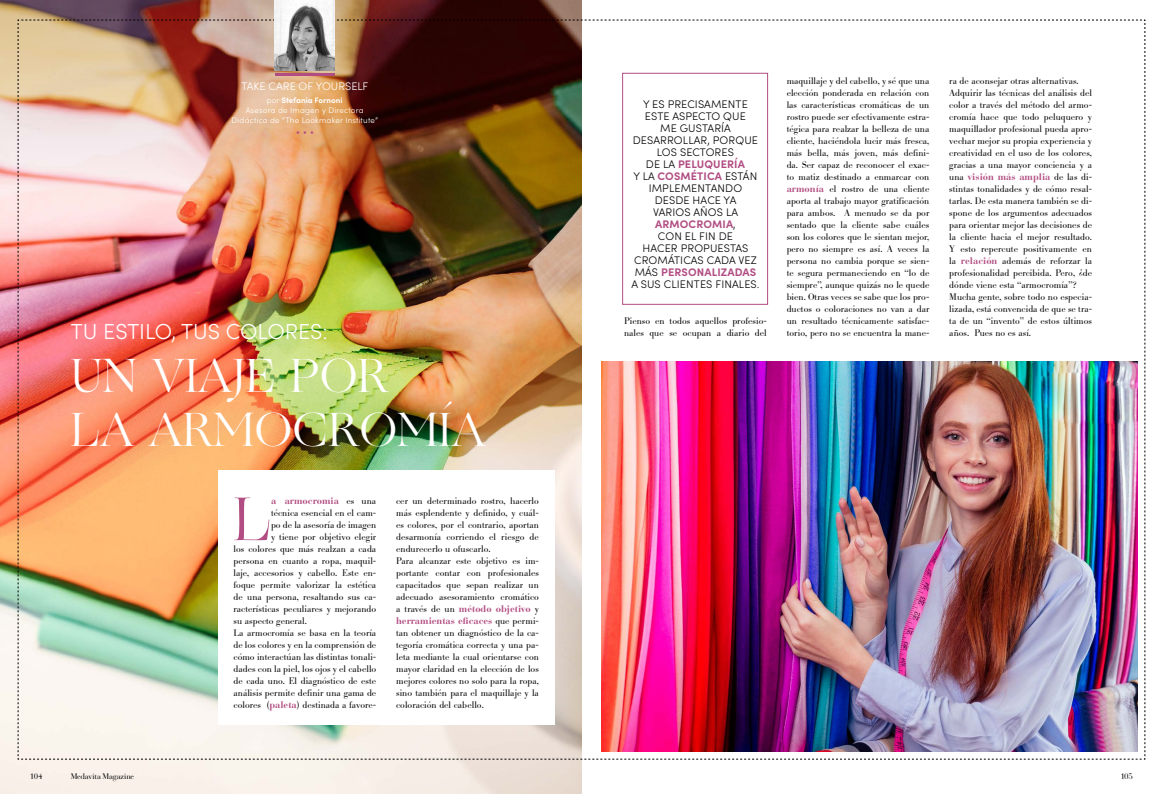
<style>
.page{position:relative;width:1163px;height:794px;background:#fff}
.page>*{position:absolute;margin:0;border:0;box-sizing:border-box;transform-origin:0 0}
.t1{font:61.5px "Ogg";color:#b14d82}
.t2{font:47.8px/53.3px "Ogg";color:#fff}
.t3{font:300 21.7px "Sofia Pro";color:#fff}
.t4{font:300 11px/12px "Sofia Pro";letter-spacing:.01em;color:#000;text-align:center}
.t5{font:300 11px "Sofia Pro";color:#fff}
.t6{font:300 9.5px/12px "Bodoni BE";color:#000}
.t7{font:700 9.5px/12px "Bauer Bodoni Std";color:#b14d82}
.t8{font:300 8px/10px "Sofia Pro";letter-spacing:.025em;color:#fff;text-align:center}
.t9{font:8px "Bauer Bodoni Std";letter-spacing:-.025em;color:#000}
.t10{font:italic 7px "Bauer Bodoni Std";color:#b14d82}
.s1{font-weight:700}
.s2{font-family:"Bodoni BE";font-weight:300;color:#000}
.s3{font-family:"Bauer Bodoni Std";font-weight:700;color:#b14d82}
.s4{font-weight:700;color:#b14d82}
</style>
<div class="page">
<img style="left:0;top:0;width:581px;height:794px">
<img style="left:18px;top:20px;width:1127px;height:739px">
<img style="left:275px;top:0;width:59px;height:70px">
<p class="t5" style="left:241px;top:78px;width:128px">TAKE CARE OF YOURSELF</p>
<p class="t8" style="left:231px;top:95px;width:148px">por <span class="s1">Stefania Fornoni<br></span>Asesora de Imagen y Directora<br>Didáctica de “The Lookmaker Institute”</p>
<p class="t10" style="left:296px;top:128px;width:19px">•••</p>
<h3 class="t3" style="left:71px;top:316px;width:258px">TU ESTILO, TUS COLORES:</h3>
<h2 class="t2" style="left:71px;top:349px;width:416px">UN VIAJE POR<br>LA ARMOCROMÍA</h2>
<h1 class="t1" style="left:233px;top:477px;width:39px">L</h1>
<p class="t7" style="left:271px;top:495px;width:107px">a armocromia <span class="s2">es una</span></p>
<p class="t6" style="left:271px;top:507px;width:107px">técnica esencial en el cam-</p>
<p class="t6" style="left:271px;top:519px;width:107px">po de la asesoría de imagen</p>
<p class="t6" style="left:271px;top:531px;width:107px">y tiene por objetivo elegir</p>
<p class="t6" style="left:233px;top:543px;width:144px">los colores que más realzan a cada</p>
<p class="t6" style="left:233px;top:555px;width:144px">persona en cuanto a ropa, maquil-</p>
<p class="t6" style="left:233px;top:567px;width:144px">laje, accesorios y cabello. Este en-</p>
<p class="t6" style="left:233px;top:579px;width:144px">foque permite valorizar la estética</p>
<p class="t6" style="left:233px;top:591px;width:144px">de una persona, resaltando sus ca-</p>
<p class="t6" style="left:233px;top:603px;width:144px">racterísticas peculiares y mejorando</p>
<p class="t6" style="left:233px;top:615px;width:75px">su aspecto general.</p>
<p class="t6" style="left:233px;top:627px;width:144px">La armocromía se basa en la teoría</p>
<p class="t6" style="left:233px;top:639px;width:144px">de los colores y en la comprensión de</p>
<p class="t6" style="left:233px;top:651px;width:144px">cómo interactúan las distintas tonali-</p>
<p class="t6" style="left:233px;top:663px;width:144px">dades con la piel, los ojos y el cabello</p>
<p class="t6" style="left:233px;top:675px;width:144px">de cada uno. El diagnóstico de este</p>
<p class="t6" style="left:233px;top:687px;width:144px">análisis permite definir una gama de</p>
<p class="t6" style="left:233px;top:699px;width:144px">colores (<span class="s3">paleta</span>) destinada a favore-</p>
<p class="t6" style="left:396px;top:495px;width:144px">cer un determinado rostro, hacerlo más esplendente y definido, y cuál&shy;es colores, por el contrario, aportan desarmonía corriendo el riesgo de endurecerlo u ofuscarlo.<br>Para alcanzar este objetivo es im&shy;portante contar con profesionales capacitados que sepan realizar un adecuado asesoramiento cromático</p>
<p class="t7" style="left:396px;top:603px;width:144px"><span class="s2">a través de un</span> método objetivo <span class="s2">y </span>herramientas eficaces <span class="s2">que permi-</span></p>
<p class="t6" style="left:396px;top:627px;width:144px;text-align:justify">tan obtener un diagnóstico de la ca&shy;tegoría cromática correcta y una pa&shy;leta mediante la cual orientarse con mayor claridad en la elección de los mejores colores no solo para la ropa, sino también para el maquillaje y la coloración del cabello.</p>
<p class="t4" style="left:631px;top:98px;width:130px">Y ES PRECISAMENTE<br>ESTE ASPECTO QUE<br>ME GUSTARÍA<br>DESARROLLAR, PORQUE<br>LOS SECTORES<br>DE LA <span class="s4">PELUQUERÍA<br></span>Y LA <span class="s4">COSMÉTICA</span> ESTÁN<br>IMPLEMENTANDO<br>DESDE HACE YA<br>VARIOS AÑOS LA<br><span class="s4">ARMOCROMIA</span>,<br>CON EL FIN DE<br>HACER PROPUESTAS<br>CROMÁTICAS CADA VEZ<br>MÁS <span class="s4">PERSONALIZADAS<br></span>A SUS CLIENTES FINALES.</p>
<p class="t6" style="left:624px;top:315px;width:144px">Pienso en todos aquellos profesio&shy;nales que se ocupan a diario del</p>
<p class="t6" style="left:786px;top:75px;width:144px;text-align:justify">maquillaje y del cabello, y sé que una elección ponderada en relación con las características cromáticas de un rostro puede ser efectivamente estra&shy;tégica para realzar la belleza de una cliente, haciéndola lucir más fresca, más bella, más joven, más defini&shy;da. Ser capaz de reconocer el exac&shy;to matiz destinado a enmarcar con <span class="s3">armonía</span> el rostro de una cliente aporta al trabajo mayor gratificación para ambos. A menudo se da por sentado que la cliente sabe cuáles son los colores que le sientan mejor, pero no siempre es así. A veces la persona no cambia porque se sien&shy;te segura permaneciendo en “lo de siempre”, aunque quizás no le quede bien. Otras veces se sabe que los pro&shy;ductos o coloraciones no van a dar un resultado técnicamente satisfac&shy;torio, pero no se encuentra la mane-</p>
<p class="t6" style="left:949px;top:75px;width:144px">ra de aconsejar otras alternativas.<br>Adquirir las técnicas del análisis del color a través del método del armo&shy;cromía hace que todo peluquero y maquillador profesional pueda apro&shy;vechar mejor su propia experiencia y creatividad en el uso de los colores, gracias a una mayor conciencia y a</p>
<p class="t7" style="left:949px;top:171px;width:144px"><span class="s2">una</span> visión más amplia <span class="s2">de las di-</span></p>
<p class="t6" style="left:949px;top:183px;width:144px">stintas tonalidades y de cómo resal&shy;tarlas. De esta manera también se di&shy;spone de los argumentos adecuados para orientar mejor las decisiones de la cliente hacia el mejor resultado.<br>Y esto repercute positivamente en la <span class="s3">relación</span> además de reforzar la profesionalidad percibida. Pero, ¿de dónde viene esta “armocromía”?<br>Mucha gente, sobre todo no especia&shy;lizada, está convencida de que se tra&shy;ta de un “invento” de estos últimos años. Pues no es así.</p>
<p class="t9" style="left:30px;top:771px;width:14px">104</p>
<p class="t9" style="left:71px;top:771px;width:65px">Medavita Magazine</p>
<p class="t9" style="left:1120px;top:771px;width:14px">105</p>
</div>
